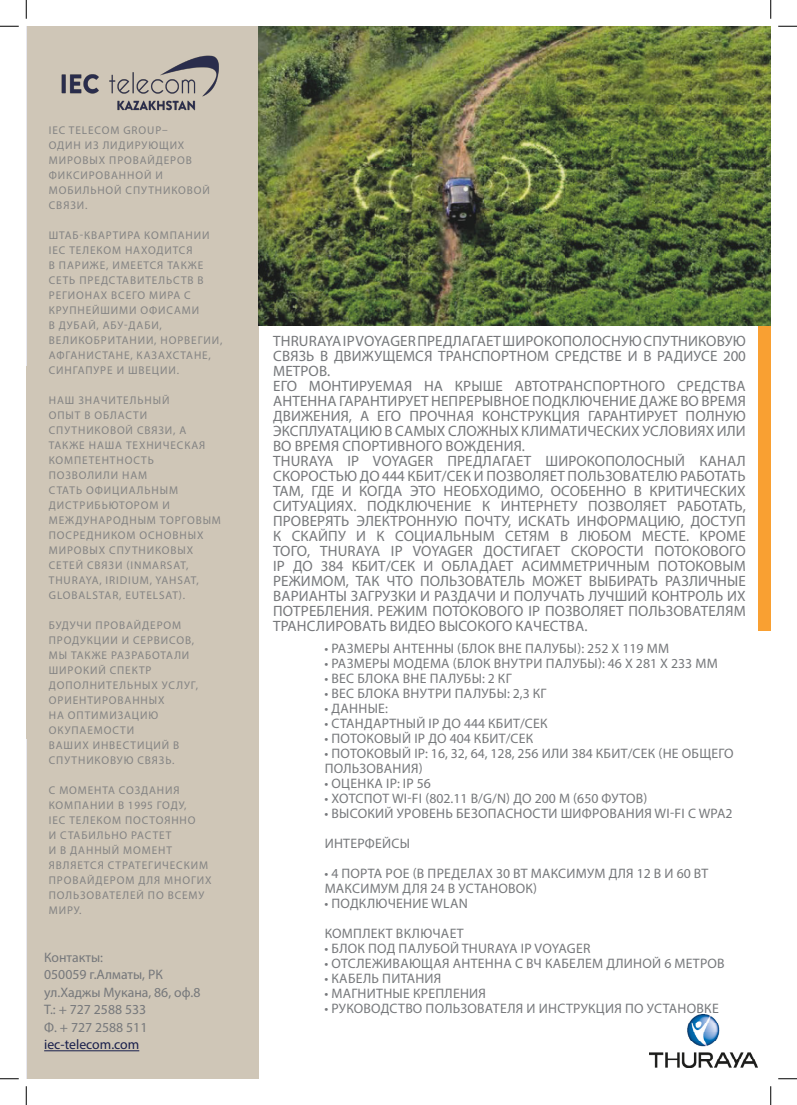
<style>
.page{position:relative;width:797px;height:1105px;background:#fff}
.page>*{position:absolute;margin:0;border:0;box-sizing:border-box;transform-origin:0 0}
.t1{font:15px/15px "Myriad Pro";letter-spacing:.01em;color:#76787b;text-align:justify}
.t2{font:13.75px/15px "Myriad Pro";letter-spacing:.02em;color:#76787b}
.t3{font:13.75px "Myriad Pro";color:#76787b}
.t4{font:13.75px "Myriad Pro";color:#181e4b}
.t5{font:13.75px "Myriad Pro";letter-spacing:-.005em;color:#76787b}
.t6{font:11.25px/15px "Myriad Pro";letter-spacing:.08em;color:#838383}
</style>
<div class="page">
<div style="left:26px;top:26px;width:232px;height:1053px;background:#cfc6b7"></div>
<hr style="left:26px;top:26px;width:1px;height:1053px;background:#e8e8ef">
<hr style="left:26px;top:366px;width:4px;height:373px;background:#cfc6b7">
<div style="left:758px;top:319px;width:12px;height:312px;background:#f9a032"></div>
<img style="left:258px;top:26px;width:512px;height:300px">
<img style="left:61px;top:55px;width:158px;height:56px">
<hr style="left:44px;top:1050px;width:95px;height:1px;background:#181e4b">
<img style="left:649px;top:1015px;width:108px;height:52px">
<svg style="left:0;top:25px;width:19px;height:2px"></svg>
<svg style="left:778px;top:25px;width:19px;height:2px"></svg>
<svg style="left:0;top:1078px;width:19px;height:1px"></svg>
<svg style="left:778px;top:1078px;width:19px;height:1px"></svg>
<svg style="left:25px;top:0;width:2px;height:19px"></svg>
<svg style="left:25px;top:1086px;width:2px;height:19px"></svg>
<svg style="left:770px;top:0;width:1px;height:19px"></svg>
<svg style="left:770px;top:1086px;width:1px;height:19px"></svg>
<p class="t6" style="left:49px;top:123px;width:162px">IEC TELECOM GROUP–<br>ОДИН ИЗ ЛИДИРУЮЩИХ<br>МИРОВЫХ ПРОВАЙДЕРОВ<br>ФИКСИРОВАННОЙ И<br>МОБИЛЬНОЙ СПУТНИКОВОЙ<br>СВЯЗИ.</p>
<p class="t6" style="left:49px;top:228px;width:175px">ШТАБ-КВАРТИРА КОМПАНИИ<br>IEC ТЕЛЕКОМ НАХОДИТСЯ<br>В ПАРИЖЕ, ИМЕЕТСЯ ТАКЖЕ<br>СЕТЬ ПРЕДСТАВИТЕЛЬСТВ В<br>РЕГИОНАХ ВСЕГО МИРА С<br>КРУПНЕЙШИМИ ОФИСАМИ<br>В ДУБАЙ, АБУ-ДАБИ,<br>ВЕЛИКОБРИТАНИИ, НОРВЕГИИ,<br>АФГАНИСТАНЕ, КАЗАХСТАНЕ,<br>СИНГАПУРЕ И ШВЕЦИИ.</p>
<p class="t6" style="left:49px;top:393px;width:174px">НАШ ЗНАЧИТЕЛЬНЫЙ<br>ОПЫТ В ОБЛАСТИ<br>СПУТНИКОВОЙ СВЯЗИ, А<br>ТАКЖЕ НАША ТЕХНИЧЕСКАЯ<br>КОМПЕТЕНТНОСТЬ<br>ПОЗВОЛИЛИ НАМ<br>СТАТЬ ОФИЦИАЛЬНЫМ<br>ДИСТРИБЬЮТОРОМ И<br>МЕЖДУНАРОДНЫМ ТОРГОВЫМ<br>ПОСРЕДНИКОМ ОСНОВНЫХ<br>МИРОВЫХ СПУТНИКОВЫХ<br>СЕТЕЙ СВЯЗИ (INMARSAT,</p>
<p class="t6" style="left:49px;top:573px;width:152px">THURAYA, IRIDIUM, YAHSAT,</p>
<p class="t6" style="left:49px;top:588px;width:138px">GLOBALSTAR, EUTELSAT).</p>
<p class="t6" style="left:49px;top:618px;width:151px">БУДУЧИ ПРОВАЙДЕРОМ<br>ПРОДУКЦИИ И СЕРВИСОВ,<br>МЫ ТАКЖЕ РАЗРАБОТАЛИ<br>ШИРОКИЙ СПЕКТР<br>ДОПОЛНИТЕЛЬНЫХ УСЛУГ,<br>ОРИЕНТИРОВАННЫХ<br>НА ОПТИМИЗАЦИЮ<br>ОКУПАЕМОСТИ<br>ВАШИХ ИНВЕСТИЦИЙ В<br>СПУТНИКОВУЮ СВЯЗЬ.</p>
<p class="t6" style="left:49px;top:783px;width:164px">С МОМЕНТА СОЗДАНИЯ<br>КОМПАНИИ В 1995 ГОДУ,<br>IEC ТЕЛЕКОМ ПОСТОЯННО<br>И СТАБИЛЬНО РАСТЕТ<br>И В ДАННЫЙ МОМЕНТ<br>ЯВЛЯЕТСЯ СТРАТЕГИЧЕСКИМ<br>ПРОВАЙДЕРОМ ДЛЯ МНОГИХ<br>ПОЛЬЗОВАТЕЛЕЙ ПО ВСЕМУ<br>МИРУ.</p>
<p class="t5" style="left:44px;top:949px;width:60px">Контакты:</p>
<p class="t3" style="left:44px;top:966px;width:120px">050059 г.Алматы, РК</p>
<p class="t3" style="left:44px;top:984px;width:158px">ул.Хаджы Мукана, 86, оф.8</p>
<p class="t3" style="left:44px;top:1001px;width:103px">Т.: + 727 2588 533</p>
<p class="t3" style="left:44px;top:1019px;width:105px">Ф. + 727 2588 511</p>
<p class="t4" style="left:44px;top:1036px;width:97px">iec-telecom.com</p>
<p class="t1" style="left:273px;top:333px;width:474px">THRURAYA IP VOYAGER ПРЕДЛАГАЕТ ШИРОКОПОЛОСНУЮ СПУТНИКОВУЮ СВЯЗЬ В ДВИЖУЩЕМСЯ ТРАНСПОРТНОМ СРЕДСТВЕ И В РАДИУСЕ 200<br>МЕТРОВ.</p>
<p class="t1" style="left:273px;top:378px;width:474px">ЕГО МОНТИРУЕМАЯ НА КРЫШЕ АВТОТРАНСПОРТНОГО СРЕДСТВА АНТЕННА ГАРАНТИРУЕТ НЕПРЕРЫВНОЕ ПОДКЛЮЧЕНИЕ ДАЖЕ ВО ВРЕМЯ ДВИЖЕНИЯ, А ЕГО ПРОЧНАЯ КОНСТРУКЦИЯ ГАРАНТИРУЕТ ПОЛНУЮ ЭКСПЛУАТАЦИЮ В САМЫХ СЛОЖНЫХ КЛИМАТИЧЕСКИХ УСЛОВИЯХ ИЛИ ВО ВРЕМЯ СПОРТИВНОГО ВОЖДЕНИЯ.</p>
<p class="t1" style="left:273px;top:453px;width:474px">THURAYA IP VOYAGER ПРЕДЛАГАЕТ ШИРОКОПОЛОСНЫЙ КАНАЛ СКОРОСТЬЮ ДО 444 КБИТ/СЕК И ПОЗВОЛЯЕТ ПОЛЬЗОВАТЕЛЮ РАБОТАТЬ ТАМ, ГДЕ И КОГДА ЭТО НЕОБХОДИМО, ОСОБЕННО В КРИТИЧЕСКИХ СИТУАЦИЯХ. ПОДКЛЮЧЕНИЕ К ИНТЕРНЕТУ ПОЗВОЛЯЕТ РАБОТАТЬ, ПРОВЕРЯТЬ ЭЛЕКТРОННУЮ ПОЧТУ, ИСКАТЬ ИНФОРМАЦИЮ, ДОСТУП К СКАЙПУ И К СОЦИАЛЬНЫМ СЕТЯМ В ЛЮБОМ МЕСТЕ. КРОМЕ ТОГО, THURAYA IP VOYAGER ДОСТИГАЕТ СКОРОСТИ ПОТОКОВОГО IP ДО 384 КБИТ/СЕК И ОБЛАДАЕТ АСИММЕТРИЧНЫМ ПОТОКОВЫМ РЕЖИМОМ, ТАК ЧТО ПОЛЬЗОВАТЕЛЬ МОЖЕТ ВЫБИРАТЬ РАЗЛИЧНЫЕ ВАРИАНТЫ ЗАГРУЗКИ И РАЗДАЧИ И ПОЛУЧАТЬ ЛУЧШИЙ КОНТРОЛЬ ИХ ПОТРЕБЛЕНИЯ. РЕЖИМ ПОТОКОВОГО IP ПОЗВОЛЯЕТ ПОЛЬЗОВАТЕЛЯМ ТРАНСЛИРОВАТЬ ВИДЕО ВЫСОКОГО КАЧЕСТВА.</p>
<p class="t2" style="left:324px;top:641px;width:346px">• РАЗМЕРЫ АНТЕННЫ (БЛОК ВНЕ ПАЛУБЫ): 252 Х 119 ММ</p>
<p class="t2" style="left:324px;top:656px;width:394px">• РАЗМЕРЫ МОДЕМА (БЛОК ВНУТРИ ПАЛУБЫ): 46 Х 281 Х 233 ММ</p>
<p class="t2" style="left:324px;top:671px;width:189px">• ВЕС БЛОКА ВНЕ ПАЛУБЫ: 2 КГ</p>
<p class="t2" style="left:324px;top:686px;width:223px">• ВЕС БЛОКА ВНУТРИ ПАЛУБЫ: 2,3 КГ</p>
<p class="t2" style="left:324px;top:701px;width:65px">• ДАННЫЕ:</p>
<p class="t2" style="left:324px;top:716px;width:224px">• СТАНДАРТНЫЙ IP ДО 444 КБИТ/СЕК</p>
<p class="t2" style="left:324px;top:731px;width:210px">• ПОТОКОВЫЙ IP ДО 404 КБИТ/СЕК</p>
<p class="t2" style="left:324px;top:746px;width:411px">• ПОТОКОВЫЙ IP: 16, 32, 64, 128, 256 ИЛИ 384 КБИТ/СЕК (НЕ ОБЩЕГО<br>ПОЛЬЗОВАНИЯ)</p>
<p class="t2" style="left:324px;top:776px;width:108px">• ОЦЕНКА IP: IP 56</p>
<p class="t3" style="left:324px;top:790px;width:324px">• ХОТСПОТ WI-FI (802.11 B/G/N) ДО 200 М (650 ФУТОВ)</p>
<p class="t2" style="left:324px;top:806px;width:409px">• ВЫСОКИЙ УРОВЕНЬ БЕЗОПАСНОСТИ ШИФРОВАНИЯ WI-FI С WPA2</p>
<p class="t2" style="left:325px;top:836px;width:87px">ИНТЕРФЕЙСЫ</p>
<p class="t2" style="left:324px;top:866px;width:385px">• 4 ПОРТА POE (В ПРЕДЕЛАХ 30 ВТ МАКСИМУМ ДЛЯ 12 В И 60 ВТ<br>МАКСИМУМ ДЛЯ 24 В УСТАНОВОК)</p>
<p class="t2" style="left:324px;top:896px;width:145px">• ПОДКЛЮЧЕНИЕ WLAN</p>
<p class="t2" style="left:325px;top:926px;width:140px">КОМПЛЕКТ ВКЛЮЧАЕТ</p>
<p class="t2" style="left:324px;top:941px;width:267px">• БЛОК ПОД ПАЛУБОЙ THURAYA IP VOYAGER</p>
<p class="t2" style="left:324px;top:956px;width:402px">• ОТСЛЕЖИВАЮЩАЯ АНТЕННА С ВЧ КАБЕЛЕМ ДЛИНОЙ 6 МЕТРОВ</p>
<p class="t2" style="left:324px;top:971px;width:118px">• КАБЕЛЬ ПИТАНИЯ</p>
<p class="t2" style="left:324px;top:986px;width:163px">• МАГНИТНЫЕ КРЕПЛЕНИЯ</p>
<p class="t2" style="left:324px;top:1001px;width:396px">• РУКОВОДСТВО ПОЛЬЗОВАТЕЛЯ И ИНСТРУКЦИЯ ПО УСТАНОВКЕ</p>
</div>
